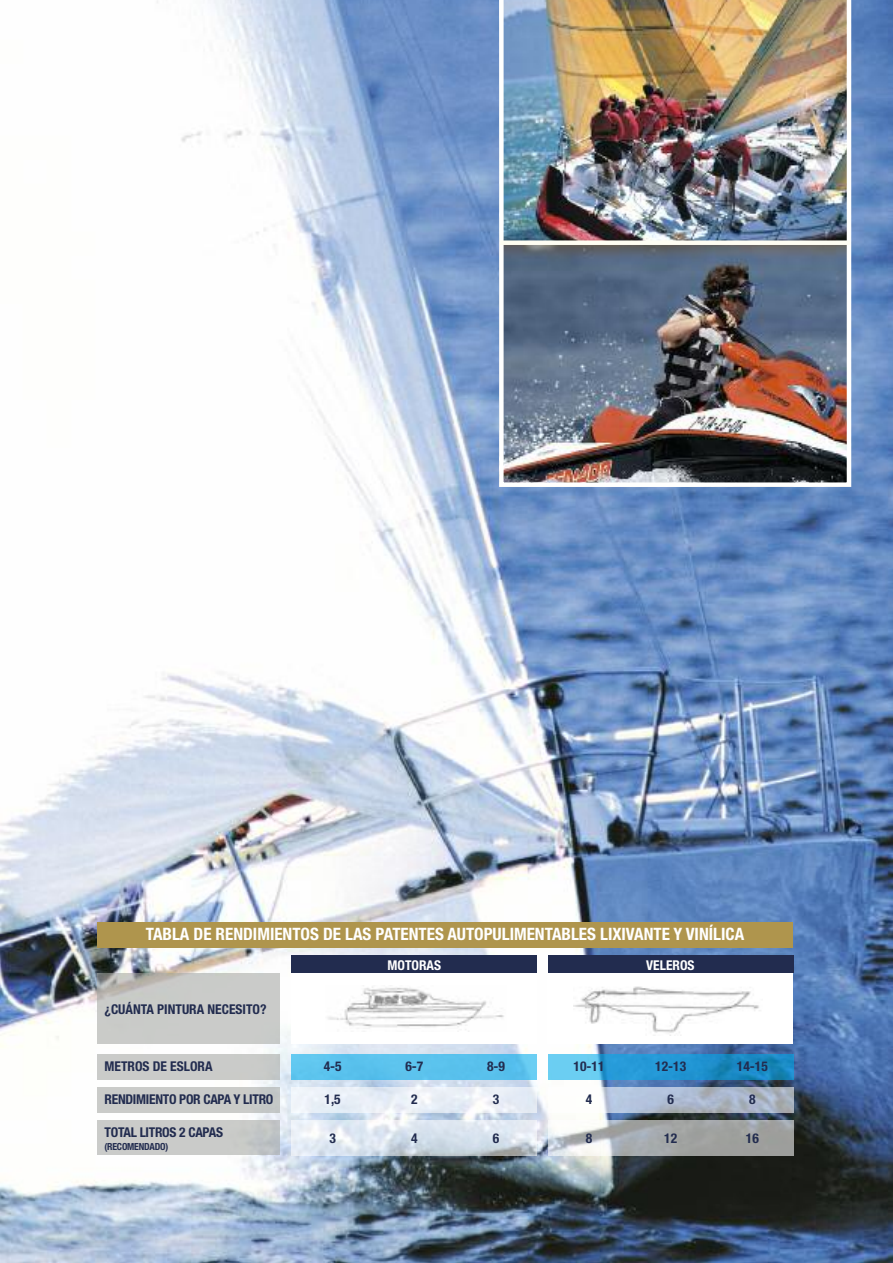
<style>
.page{position:relative;width:893px;height:1263px;background:#fff}
.page>*{position:absolute;margin:0;border:0;box-sizing:border-box;transform-origin:0 0}
.t1{font:700 condensed 17.1px "Helvetica Neue";color:#fff}
.t2{font:700 condensed 13.5px "Helvetica Neue";color:#222c4f}
.t3{font:700 condensed 13.5px "Helvetica Neue";letter-spacing:-.02em;color:#222c4f}
.t4{font:700 condensed 13.5px "Helvetica Neue";color:#fff}
.t5{font:700 condensed 9.75px "Helvetica Neue";letter-spacing:-.02em;color:#222c4f}
</style>
<div class="page">
<img style="left:0;top:0;width:893px;height:1263px">
<img style="left:499px;top:0;width:352px;height:487px">
<div style="left:500px;top:240px;width:350px;height:5px;background:#fefdf2"></div>
<div style="left:97px;top:922px;width:696px;height:26px;background:#af954d"></div>
<div style="left:97px;top:973px;width:183px;height:71px;background:#a5a7a3;opacity:.58"></div>
<div style="left:292px;top:956px;width:245px;height:17px;background:#222c4f"></div>
<div style="left:292px;top:973px;width:245px;height:71px;background:#fff"></div>
<img style="left:328px;top:986px;width:176px;height:46px">
<div style="left:548px;top:973px;width:245px;height:71px;background:#fff"></div>
<img style="left:574px;top:986px;width:185px;height:50px">
<div style="left:548px;top:956px;width:245px;height:17px;background:#222c4f"></div>
<div style="left:97px;top:1054px;width:183px;height:26px;background:#cacbc9"></div>
<div style="left:292px;top:1054px;width:245px;height:26px;background:#5ac2ed"></div>
<div style="left:548px;top:1054px;width:245px;height:26px;background:#00acec;opacity:.58"></div>
<div style="left:292px;top:1087px;width:245px;height:26px;background:#fff;opacity:.58"></div>
<div style="left:548px;top:1087px;width:245px;height:26px;background:#fff;opacity:.58"></div>
<div style="left:292px;top:1120px;width:245px;height:36px;background:#fff;opacity:.58"></div>
<div style="left:548px;top:1120px;width:245px;height:36px;background:#fff;opacity:.58"></div>
<div style="left:97px;top:1087px;width:183px;height:26px;background:#cacbc9"></div>
<div style="left:97px;top:1120px;width:183px;height:35px;background:#cacbc9"></div>
<p class="t1" style="left:146px;top:920px;width:600px">TABLA DE RENDIMIENTOS DE LAS PATENTES AUTOPULIMENTABLES LIXIVANTE Y VINÍLICA</p>
<p class="t2" style="left:105px;top:998px;width:163px">¿CUÁNTA PINTURA NECESITO?</p>
<p class="t4" style="left:388px;top:954px;width:55px">MOTORAS</p>
<p class="t4" style="left:646px;top:954px;width:50px">VELEROS</p>
<p class="t2" style="left:105px;top:1055px;width:109px">METROS DE ESLORA</p>
<p class="t2" style="left:324px;top:1055px;width:19px">4-5</p>
<p class="t2" style="left:405px;top:1055px;width:19px">6-7</p>
<p class="t2" style="left:487px;top:1055px;width:19px">8-9</p>
<p class="t2" style="left:574px;top:1055px;width:32px">10-11</p>
<p class="t2" style="left:655px;top:1055px;width:32px">12-13</p>
<p class="t2" style="left:737px;top:1055px;width:32px">14-15</p>
<p class="t2" style="left:325px;top:1087px;width:18px">1,5</p>
<p class="t2" style="left:411px;top:1087px;width:8px">2</p>
<p class="t2" style="left:493px;top:1087px;width:8px">3</p>
<p class="t2" style="left:586px;top:1087px;width:8px">4</p>
<p class="t2" style="left:667px;top:1087px;width:8px">6</p>
<p class="t2" style="left:749px;top:1087px;width:8px">8</p>
<p class="t2" style="left:329px;top:1127px;width:8px">3</p>
<p class="t2" style="left:411px;top:1127px;width:8px">4</p>
<p class="t2" style="left:493px;top:1127px;width:8px">6</p>
<p class="t2" style="left:586px;top:1127px;width:8px">8</p>
<p class="t2" style="left:664px;top:1127px;width:14px">12</p>
<p class="t2" style="left:746px;top:1127px;width:14px">16</p>
<p class="t3" style="left:105px;top:1088px;width:170px">RENDIMIENTO POR CAPA Y LITRO</p>
<p class="t3" style="left:105px;top:1121px;width:120px">TOTAL LITROS 2 CAPAS</p>
<p class="t5" style="left:105px;top:1138px;width:65px">(RECOMENDADO)</p>
</div>
